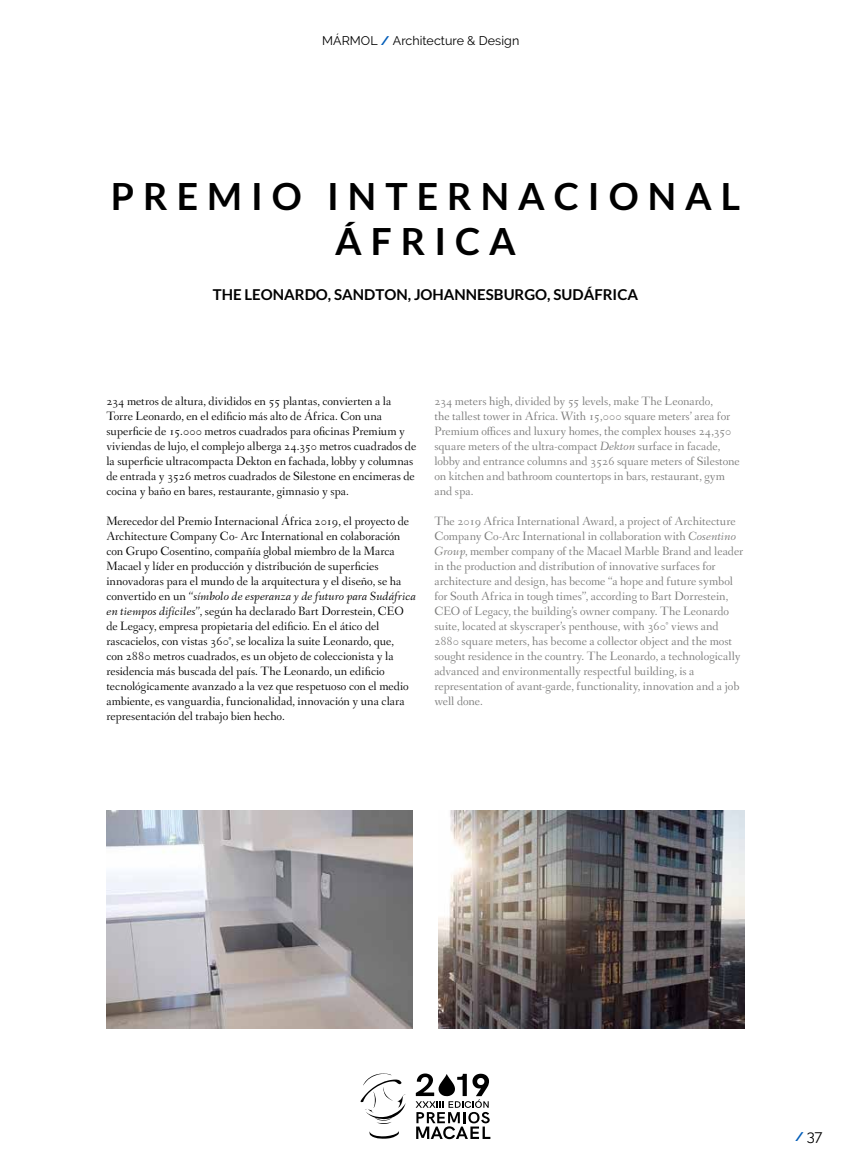
<style>
.page{position:relative;width:851px;height:1170px;background:#fff}
.page>*{position:absolute;margin:0;border:0;box-sizing:border-box;transform-origin:0 0}
.t1{font:700 37.5px/45px "Lato";letter-spacing:.24em;color:#000;text-align:center}
.t2{font:700 15px "Lato";color:#000}
.t3{font:15px "Raleway";color:#000}
.t4{font:12.5px/15px "Fanwood";color:#000}
.t5{font:12.5px/15px "Fanwood";letter-spacing:-.005em;color:#7b7b7a}
.t6{font:12.5px "Raleway";letter-spacing:.005em;color:#000}
.s1{font-weight:700;color:#005cb8}
.s2{font-style:italic}
.s3{font-weight:700;font-size:12.5px;color:#005cb8}
</style>
<div class="page">
<svg style="left:415px;top:1073px;width:75px;height:65px"></svg>
<svg style="left:369px;top:1131px;width:30px;height:7px"></svg>
<svg style="left:360px;top:1073px;width:45px;height:50px"></svg>
<img style="left:106px;top:810px;width:306px;height:218px">
<img style="left:438px;top:810px;width:306px;height:218px">
<p class="t6" style="left:322px;top:33px;width:198px">MÁRMOL <span class="s1">/</span> Architecture &amp; Design</p>
<h1 class="t1" style="left:111px;top:173px;width:630px">PREMIO INTERNACIONAL<br>ÁFRICA</h1>
<p class="t2" style="left:213px;top:286px;width:426px">THE LEONARDO, SANDTON, JOHANNESBURGO, SUDÁFRICA</p>
<p class="t4" style="left:106px;top:394px;width:311px">234 metros de altura, divididos en 55 plantas, convierten a la Torre Leonardo, en el edificio más alto de África. Con una superficie de 15.000 metros cuadrados para oficinas Premium y viviendas de lujo, el complejo alberga 24.350 metros cuadrados de la superficie ultracompacta Dekton en fachada, lobby y columnas de entrada y 3526 metros cuadrados de Silestone en encimeras de cocina y baño en bares, restaurante, gimnasio y spa.</p>
<p class="t4" style="left:106px;top:514px;width:311px">Merecedor del Premio Internacional África 2019, el proyecto de Architecture Company Co- Arc International en colaboración con Grupo Cosentino, compañía global miembro de la Marca Macael y líder en producción y distribución de superficies innovadoras para el mundo de la arquitectura y el diseño, se ha convertido en un <span class="s2">“símbolo de esperanza y de futuro para Sudáfrica en tiempos difíciles”</span>, según ha declarado Bart Dorrestein, CEO de Legacy, empresa propietaria del edificio. En el ático del rascacielos, con vistas 360°, se localiza la suite Leonardo, que,<br>con 2880 metros cuadrados, es un objeto de coleccionista y la residencia más buscada del país. The Leonardo, un edificio tecnológicamente avanzado a la vez que respetuoso con el medio ambiente, es vanguardia, funcionalidad, innovación y una clara representación del trabajo bien hecho.</p>
<p class="t5" style="left:434px;top:394px;width:307px">234 meters high, divided by 55 levels, make The Leonardo,<br>the tallest tower in Africa. With 15,000 square meters’ area for Premium offices and luxury homes, the complex houses 24,350 square meters of the ultra-compact <span class="s2">Dekton</span> surface in facade, lobby and entrance columns and 3526 square meters of Silestone on kitchen and bathroom countertops in bars, restaurant, gym and spa.</p>
<p class="t5" style="left:434px;top:514px;width:310px">The 2019 Africa International Award, a project of Architecture Company Co-Arc International in collaboration with <span class="s2">Cosentino Group</span>, member company of the Macael Marble Brand and leader in the production and distribution of innovative surfaces for architecture and design, has become “a hope and future symbol for South Africa in tough times”, according to Bart Dorrestein, CEO of Legacy, the building’s owner company. The Leonardo suite, located at skyscraper’s penthouse, with 360° views and 2880 square meters, has become a collector object and the most sought residence in the country. The Leonardo, a technologically advanced and environmentally respectful building, is a representation of avant-garde, functionality, innovation and a job well done.</p>
<p class="t3" style="left:794px;top:1126px;width:29px"><span class="s3">/</span> 37</p>
</div>
